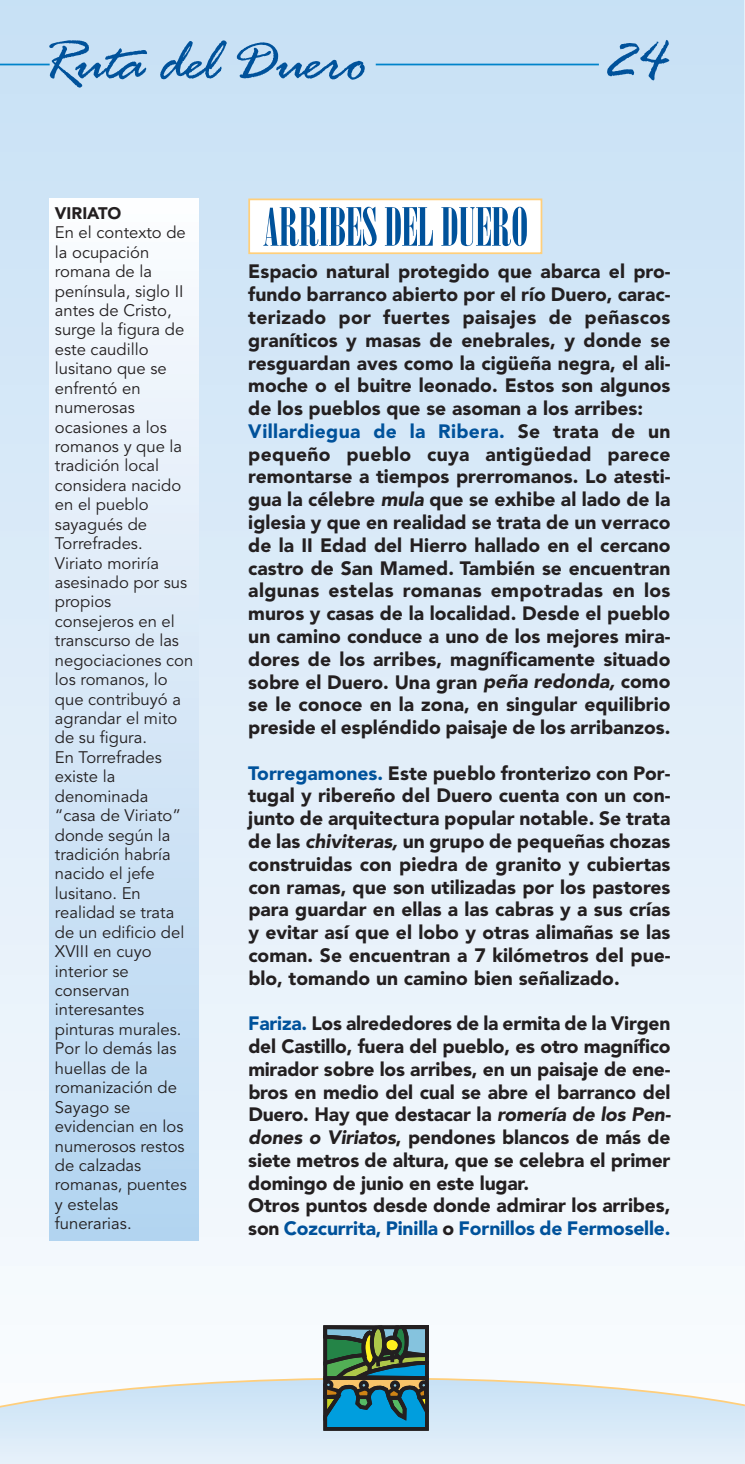
<style>
.page{position:relative;width:745px;height:1464px;background:#fff}
.page>*{position:absolute;margin:0;border:0;box-sizing:border-box;transform-origin:0 0}
.t1{font:63px "Rage Italic Plain";color:#00529b}
.t2{font:52.5px "Onyx";color:#00529b}
.t3{font:900 19.25px/22.8px "Avenir";color:#231f20}
.t4{font:16.62px/19.4px "Avenir";color:#231f20}
.t5{font:900 16.62px "Avenir";color:#231f20}
.s1{color:#00529b}
</style>
<div class="page">
<div style="left:0;top:0;width:744px;height:1463px;background:linear-gradient(to bottom,#c7e0f5,#fbfcfe)"></div>
<svg style="left:0;top:1377px;width:744px;height:86px;background:#ddebf6"></svg>
<svg style="left:249px;top:1321px;width:185px;height:111px"></svg>
<div style="left:50px;top:198px;width:148px;height:1042px;background:linear-gradient(to bottom,#fbfcfe,#b2d3f0)"></div>
<hr style="left:375px;top:64px;width:223px;height:1px;background:#0083ca">
<hr style="left:0;top:64px;width:50px;height:1px;background:#0083ca">
<img style="left:744px;top:0;width:1px;height:683px">
<svg style="left:744px;top:683px;width:1px;height:780px"></svg>
<div style="left:249px;top:199px;width:292px;height:54px;background:#fff"></div>
<div style="left:248px;top:198px;width:294px;height:56px;border:2px solid #ffcf7b"></div>
<h1 class="t1" style="left:43px;top:23px;width:324px">Ruta del Duero</h1>
<h1 class="t1" style="left:608px;top:23px;width:63px">24</h1>
<p class="t5" style="left:55px;top:206px;width:68px">VIRIATO</p>
<p class="t4" style="left:55px;top:225px;width:140px">En el contexto de la ocupación romana de la península, siglo II antes de Cristo, surge la figura de este caudillo lusitano que se enfrentó en numerosas ocasiones a los romanos y que la tradición local considera nacido en el pueblo sayagués de<br>Torrefrades.<br>Viriato moriría asesinado por sus propios consejeros en el transcurso de las negociaciones con los romanos, lo que contribuyó a agrandar el mito de su figura.<br>En Torrefrades existe la denominada “casa de Viriato” donde según la tradición habría nacido el jefe lusitano. En realidad se trata de un edificio del<br>XVIII en cuyo interior se conservan interesantes pinturas murales.<br>Por lo demás las huellas de la romanización de<br>Sayago se evidencian en los numerosos restos de calzadas romanas, puentes y estelas funerarias.</p>
<h2 class="t2" style="left:263px;top:197px;width:266px">ARRIBES DEL DUERO</h2>
<p class="t3" style="left:248px;top:262px;width:423px">Espacio natural protegido que abarca el pro&shy;fundo barranco abierto por el río Duero, carac&shy;terizado por fuertes paisajes de peñascos graníticos y masas de enebrales, y donde se resguardan aves como la cigüeña negra, el ali&shy;moche o el buitre leonado. Estos son algunos de los pueblos que se asoman a los arribes:<br><span class="s1">Villardiegua de la Ribera.</span> Se trata de un pequeño pueblo cuya antigüedad parece remontarse a tiempos prerromanos. Lo atesti&shy;gua la célebre mula que se exhibe al lado de la iglesia y que en realidad se trata de un verraco de la II Edad del Hierro hallado en el cercano castro de San Mamed. También se encuentran algunas estelas romanas empotradas en los muros y casas de la localidad. Desde el pueblo un camino conduce a uno de los mejores mira&shy;dores de los arribes, magníficamente situado sobre el Duero. Una gran peña redonda, como se le conoce en la zona, en singular equilibrio preside el espléndido paisaje de los arribanzos.</p>
<p class="t3" style="left:248px;top:763px;width:423px;text-align:justify"><span class="s1">Torregamones.</span> Este pueblo fronterizo con Por&shy;tugal y ribereño del Duero cuenta con un con&shy;junto de arquitectura popular notable. Se trata de las chiviteras, un grupo de pequeñas chozas construidas con piedra de granito y cubiertas con ramas, que son utilizadas por los pastores para guardar en ellas a las cabras y a sus crías y evitar así que el lobo y otras alimañas se las coman. Se encuentran a 7 kilómetros del pue&shy;blo, tomando un camino bien señalizado.</p>
<p class="t3" style="left:248px;top:1013px;width:426px"><span class="s1">Fariza.</span> Los alrededores de la ermita de la Virgen del Castillo, fuera del pueblo, es otro magnífico mirador sobre los arribes, en un paisaje de ene&shy;bros en medio del cual se abre el barranco del Duero. Hay que destacar la romería de los Pen&shy;dones o Viriatos, pendones blancos de más de siete metros de altura, que se celebra el primer domingo de junio en este lugar.<br>Otros puntos desde donde admirar los arribes, son <span class="s1">Cozcurrita, Pinilla</span> o <span class="s1">Fornillos de Fermoselle.</span></p>
</div>
